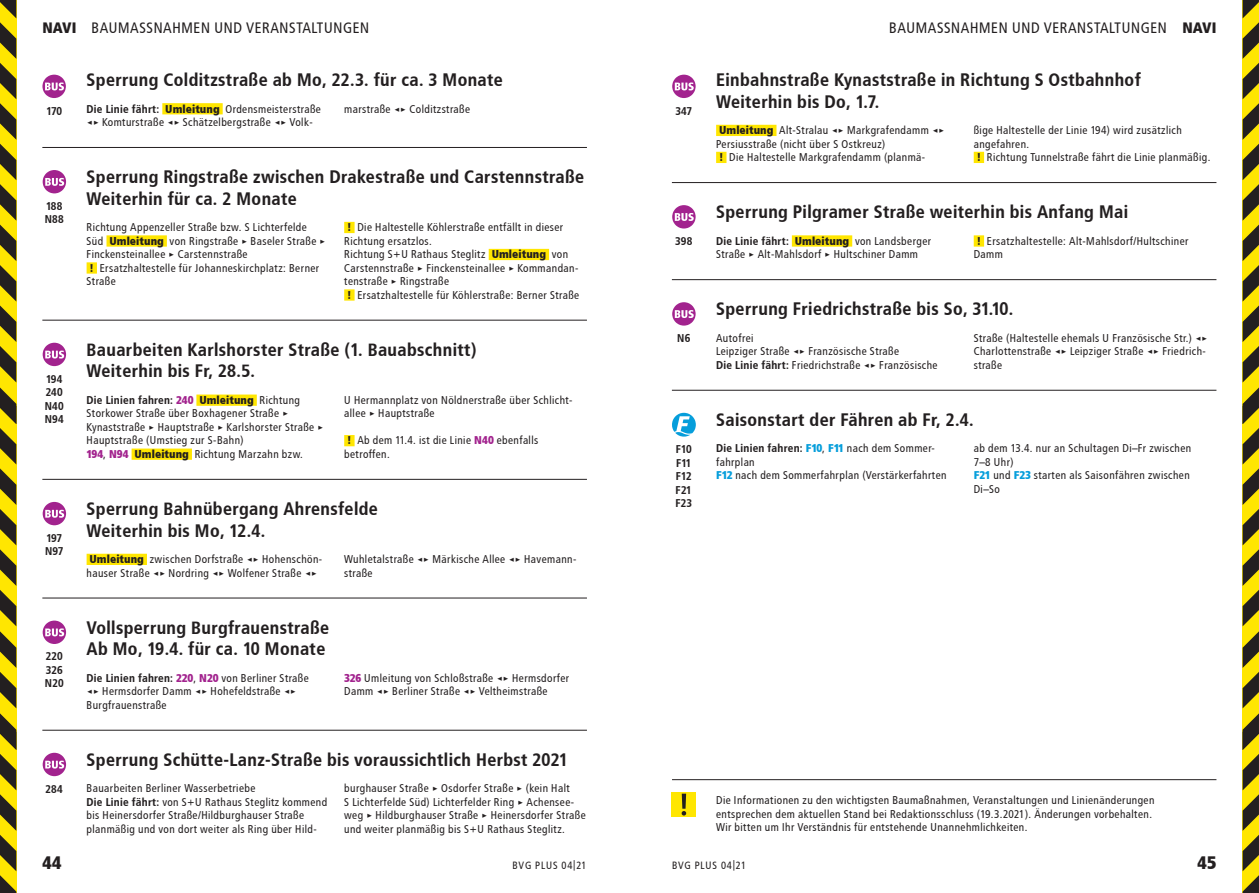
<style>
.page{position:relative;width:1259px;height:893px;background:#fff}
.page>*{position:absolute;margin:0;border:0;box-sizing:border-box;transform-origin:0 0}
.t1{font:700 18px/21.6px "Transit";color:#231f20}
.t2{font:900 18px "Transit";color:#231f20}
.t3{font:15px "Transit";color:#231f20}
.t4{font:11.25px/13.5px "Transit";color:#231f20}
.t5{font:700 11.25px/13.5px "Transit";letter-spacing:-.015em;color:#231f20;text-align:justify}
.t6{font:10.5px "Transit";letter-spacing:.04em;color:#231f20}
.s1{font-weight:900}
.s2{font-weight:700}
.s3{font-weight:900;color:#a2238e}
.s4{font-weight:900;color:#069edb}
</style>
<div class="page">
<svg style="left:0;top:0;width:16px;height:893px;background:#918210"></svg>
<svg style="left:1242px;top:0;width:17px;height:893px;background:#95860f"></svg>
<div style="left:162px;top:103px;width:61px;height:11px;background:#ffe601"></div>
<hr style="left:42px;top:147px;width:545px;height:1px;background:#231f20">
<div style="left:106px;top:235px;width:61px;height:12px;background:#ffe601"></div>
<div style="left:87px;top:262px;width:10px;height:12px;background:#ffe601"></div>
<div style="left:344px;top:222px;width:10px;height:11px;background:#ffe601"></div>
<div style="left:489px;top:249px;width:60px;height:11px;background:#ffe601"></div>
<div style="left:344px;top:289px;width:10px;height:12px;background:#ffe601"></div>
<hr style="left:42px;top:320px;width:545px;height:1px;background:#231f20">
<div style="left:196px;top:395px;width:61px;height:11px;background:#ffe601"></div>
<div style="left:132px;top:449px;width:60px;height:11px;background:#ffe601"></div>
<div style="left:344px;top:435px;width:10px;height:11px;background:#ffe601"></div>
<hr style="left:42px;top:479px;width:545px;height:1px;background:#231f20">
<div style="left:87px;top:554px;width:60px;height:11px;background:#ffe601"></div>
<hr style="left:42px;top:598px;width:545px;height:1px;background:#231f20">
<hr style="left:42px;top:730px;width:545px;height:1px;background:#231f20">
<svg style="left:42px;top:75px;width:24px;height:23px"></svg>
<svg style="left:43px;top:170px;width:23px;height:23px"></svg>
<svg style="left:43px;top:343px;width:23px;height:23px"></svg>
<svg style="left:43px;top:502px;width:23px;height:23px"></svg>
<svg style="left:43px;top:621px;width:23px;height:23px"></svg>
<svg style="left:43px;top:753px;width:23px;height:23px"></svg>
<div style="left:716px;top:125px;width:60px;height:11px;background:#ffe601"></div>
<div style="left:716px;top:152px;width:10px;height:11px;background:#ffe601"></div>
<div style="left:973px;top:152px;width:11px;height:11px;background:#ffe601"></div>
<hr style="left:672px;top:182px;width:544px;height:1px;background:#231f20">
<div style="left:792px;top:235px;width:60px;height:12px;background:#ffe601"></div>
<div style="left:973px;top:235px;width:11px;height:12px;background:#ffe601"></div>
<hr style="left:672px;top:279px;width:544px;height:1px;background:#231f20">
<hr style="left:672px;top:390px;width:544px;height:1px;background:#231f20">
<svg style="left:672px;top:75px;width:23px;height:23px"></svg>
<svg style="left:672px;top:205px;width:23px;height:24px"></svg>
<svg style="left:672px;top:302px;width:23px;height:24px"></svg>
<svg style="left:672px;top:413px;width:24px;height:24px"></svg>
<div style="left:672px;top:792px;width:24px;height:25px;background:#ffe601"></div>
<svg style="left:681px;top:794px;width:5px;height:21px"></svg>
<hr style="left:672px;top:779px;width:544px;height:1px;background:#231f20">
<h2 class="t3" style="left:43px;top:20px;width:329px"><span class="s1">NAVI</span> BAUMASSNAHMEN UND VERANSTALTUNGEN</h2>
<h2 class="t3" style="left:889px;top:20px;width:329px">BAUMASSNAHMEN UND VERANSTALTUNGEN <span class="s1">NAVI</span></h2>
<p class="t5" style="left:46px;top:104px;width:17px">170</p>
<p class="t5" style="left:45px;top:199px;width:21px">188<br>N88</p>
<p class="t5" style="left:45px;top:372px;width:21px">194<br>240<br>N40<br>N94</p>
<p class="t5" style="left:45px;top:531px;width:20px">197<br>N97</p>
<p class="t5" style="left:45px;top:650px;width:21px">220<br>326<br>N20</p>
<p class="t5" style="left:46px;top:782px;width:19px">284</p>
<h1 class="t1" style="left:87px;top:69px;width:418px">Sperrung Colditzstraße ab Mo, 22.3. für ca. 3 Monate</h1>
<p class="t4" style="left:87px;top:102px;width:236px"><span class="s2">Die Linie fährt:</span> <span class="s1">Umleitung</span> Ordensmeisterstraße &lt;&gt; Komturstraße &lt;&gt; Schätzelbergstraße &lt;&gt; Volk-</p>
<p class="t4" style="left:344px;top:102px;width:128px">marstraße &lt;&gt; Colditzstraße</p>
<h1 class="t1" style="left:87px;top:166px;width:499px">Sperrung Ringstraße zwischen Drakestraße und Carstennstraße<br>Weiterhin für ca. 2 Monate</h1>
<p class="t4" style="left:87px;top:221px;width:241px">Richtung Appenzeller Straße bzw. S Lichterfelde Süd <span class="s1">Umleitung</span> von Ringstraße &gt; Baseler Straße &gt; Finckensteinallee &gt; Carstennstraße<br><span class="s1">!</span> Ersatzhaltestelle für Johanneskirchplatz: Berner Straße</p>
<p class="t4" style="left:344px;top:221px;width:237px"><span class="s1">!</span> Die Haltestelle Köhlerstraße entfällt in dieser Richtung ersatzlos.<br>Richtung S+U Rathaus Steglitz <span class="s1">Umleitung</span> von Carstennstraße &gt; Finckensteinallee &gt; Kommandan&shy;tenstraße &gt; Ringstraße<br><span class="s1">!</span> Ersatzhaltestelle für Köhlerstraße: Berner Straße</p>
<h1 class="t1" style="left:87px;top:339px;width:392px">Bauarbeiten Karlshorster Straße (1. Bauabschnitt)<br>Weiterhin bis Fr, 28.5.</h1>
<p class="t4" style="left:87px;top:393px;width:239px"><span class="s2">Die Linien fahren:</span> <span class="s3">240</span> <span class="s1">Umleitung</span> Richtung Storkower Straße über Boxhagener Straße &gt; Kynaststraße &gt; Hauptstraße &gt; Karlshorster Straße &gt; Hauptstraße (Umstieg zur S-Bahn)<br><span class="s3">194</span>, <span class="s3">N94</span> <span class="s1">Umleitung</span> Richtung Marzahn bzw.</p>
<p class="t4" style="left:344px;top:393px;width:230px">U Hermannplatz von Nöldnerstraße über Schlicht&shy;allee &gt; Hauptstraße</p>
<p class="t4" style="left:344px;top:434px;width:196px"><span class="s1">!</span> Ab dem 11.4. ist die Linie <span class="s3">N40</span> ebenfalls betroffen.</p>
<h1 class="t1" style="left:87px;top:498px;width:293px">Sperrung Bahnübergang Ahrensfelde<br>Weiterhin bis Mo, 12.4.</h1>
<p class="t4" style="left:87px;top:552px;width:237px"><span class="s1">Umleitung</span> zwischen Dorfstraße &lt;&gt; Hohenschön&shy;hauser Straße &lt;&gt; Nordring &lt;&gt; Wolfener Straße &lt;&gt;</p>
<p class="t4" style="left:344px;top:552px;width:234px">Wuhletalstraße &lt;&gt; Märkische Allee &lt;&gt; Havemann&shy;straße</p>
<h1 class="t1" style="left:87px;top:617px;width:244px">Vollsperrung Burgfrauenstraße<br>Ab Mo, 19.4. für ca. 10 Monate</h1>
<p class="t4" style="left:87px;top:671px;width:224px"><span class="s2">Die Linien fahren:</span> <span class="s3">220</span>, <span class="s3">N20</span> von Berliner Straße &lt;&gt; Hermsdorfer Damm &lt;&gt; Hohefeldstraße &lt;&gt;<br>Burgfrauenstraße</p>
<p class="t4" style="left:344px;top:671px;width:227px"><span class="s3">326</span> Umleitung von Schloßstraße &lt;&gt; Hermsdorfer<br>Damm &lt;&gt; Berliner Straße &lt;&gt; Veltheimstraße</p>
<h1 class="t1" style="left:87px;top:749px;width:483px">Sperrung Schütte-Lanz-Straße bis voraussichtlich Herbst 2021</h1>
<p class="t4" style="left:87px;top:782px;width:243px">Bauarbeiten Berliner Wasserbetriebe<br><span class="s2">Die Linie fährt:</span> von S+U Rathaus Steglitz kommend bis Heinersdorfer Straße/Hildburghauser Straße planmäßig und von dort weiter als Ring über Hild-</p>
<p class="t4" style="left:344px;top:782px;width:243px">burghauser Straße &gt; Osdorfer Straße &gt; (kein Halt<br>S Lichterfelde Süd) Lichterfelder Ring &gt; Achensee&shy;weg &gt; Hildburghauser Straße &gt; Heinersdorfer Straße und weiter planmäßig bis S+U Rathaus Steglitz.</p>
<p class="t5" style="left:675px;top:104px;width:18px">347</p>
<p class="t5" style="left:675px;top:234px;width:19px">398</p>
<p class="t5" style="left:677px;top:331px;width:15px">N6</p>
<p class="t5" style="left:675px;top:442px;width:18px">F10<br>F11<br>F12<br>F21<br>F23</p>
<h1 class="t1" style="left:716px;top:69px;width:426px">Einbahnstraße Kynaststraße in Richtung S Ostbahnhof<br>Weiterhin bis Do, 1.7.</h1>
<p class="t4" style="left:716px;top:124px;width:230px"><span class="s1">Umleitung</span> Alt-Stralau &lt;&gt; Markgrafendamm &lt;&gt;<br>Persiusstraße (nicht über S Ostkreuz)<br><span class="s1">!</span> Die Haltestelle Markgrafendamm (planmä-</p>
<p class="t4" style="left:973px;top:124px;width:239px">ßige Haltestelle der Linie 194) wird zusätzlich angefahren.<br><span class="s1">!</span> Richtung Tunnelstraße fährt die Linie planmäßig.</p>
<h1 class="t1" style="left:716px;top:201px;width:414px">Sperrung Pilgramer Straße weiterhin bis Anfang Mai</h1>
<p class="t4" style="left:716px;top:234px;width:217px"><span class="s2">Die Linie fährt:</span> <span class="s1">Umleitung</span> von Landsberger<br>Straße &gt; Alt-Mahlsdorf &gt; Hultschiner Damm</p>
<p class="t4" style="left:973px;top:234px;width:217px"><span class="s1">!</span> Ersatzhaltestelle: Alt-Mahlsdorf/Hultschiner<br>Damm</p>
<h1 class="t1" style="left:716px;top:298px;width:299px">Sperrung Friedrichstraße bis So, 31.10.</h1>
<p class="t4" style="left:716px;top:331px;width:223px">Autofrei<br>Leipziger Straße &lt;&gt; Französische Straße<br><span class="s2">Die Linie fährt:</span> Friedrichstraße &lt;&gt; Französische</p>
<p class="t4" style="left:973px;top:331px;width:236px">Straße (Haltestelle ehemals U Französische Str.) &lt;&gt;<br>Charlottenstraße &lt;&gt; Leipziger Straße &lt;&gt; Friedrich&shy;straße</p>
<h1 class="t1" style="left:716px;top:409px;width:259px">Saisonstart der Fähren ab Fr, 2.4.</h1>
<p class="t4" style="left:716px;top:442px;width:232px"><span class="s2">Die Linien fahren:</span> <span class="s4">F10</span>, <span class="s4">F11</span> nach dem Sommer&shy;fahrplan<br><span class="s4">F12</span> nach dem Sommerfahrplan (Verstärkerfahrten</p>
<p class="t4" style="left:973px;top:442px;width:219px">ab dem 13.4. nur an Schultagen Di–Fr zwischen<br>7–8 Uhr)<br><span class="s4">F21</span> und <span class="s4">F23</span> starten als Saisonfähren zwischen<br>Di–So</p>
<p class="t4" style="left:716px;top:794px;width:440px">Die Informationen zu den wichtigsten Baumaßnahmen, Veranstaltungen und Linienänderungen entsprechen dem aktuellen Stand bei Redaktionsschluss (19.3.2021). Änderungen vorbehalten.<br>Wir bitten um Ihr Verständnis für entstehende Unannehmlichkeiten.</p>
<h1 class="t2" style="left:43px;top:852px;width:21px">44</h1>
<p class="t6" style="left:512px;top:859px;width:76px">BVG PLUS 04|21</p>
<p class="t6" style="left:672px;top:859px;width:76px">BVG PLUS 04|21</p>
<h1 class="t2" style="left:1197px;top:852px;width:20px">45</h1>
</div>
